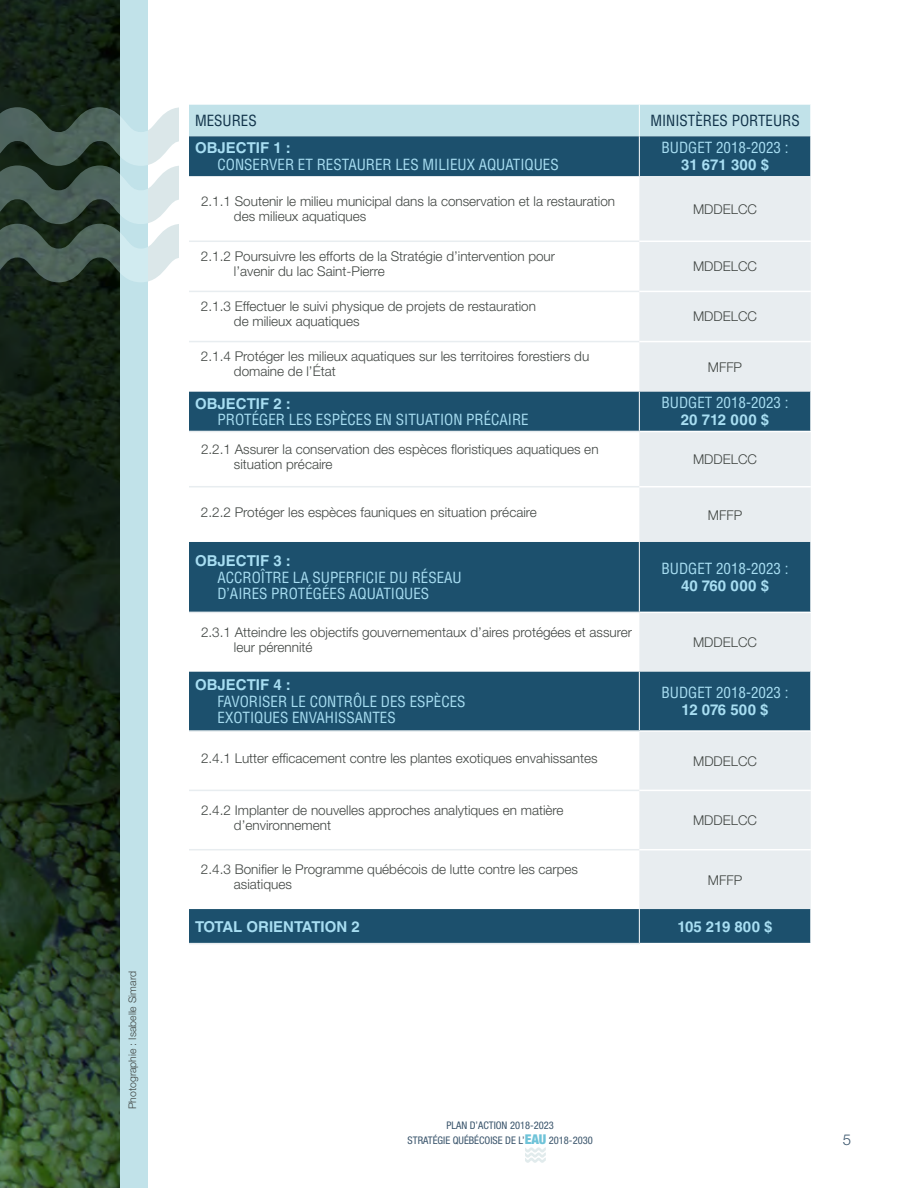
<style>
.page{position:relative;width:918px;height:1188px;background:#fff}
.page>*{position:absolute;margin:0;border:0;box-sizing:border-box;transform-origin:0 0}
.TITRE{font:condensed 15px/16.5px "Helvetica LT Std";color:#a8def2}
.TITRE-2{font:700 15px "Helvetica LT Std";color:#a8def2}
.TITRE-3{font:condensed 15px "Helvetica LT Std";color:#103249}
.t1{font:300 15px "Helvetica Neue";color:#39546b}
.Ministères{font:300 13.5px/15px "Helvetica Neue LT Std";color:#414643}
.t2{font:condensed 10.5px/14.9px "Helvetica Neue";color:#39546b;text-align:center}
.t3{font:300 10.5px "Helvetica Neue";color:#414643}
.s1{font-weight:700;font-stretch:normal}
.s2{font-weight:900;font-size:13.5px;color:#6fc3d8}
</style>
<div class="page">
<svg style="left:525px;top:1147px;width:21px;height:16px"></svg>
<svg style="left:0;top:0;width:147px;height:1188px;background:#3a5041"></svg>
<svg style="left:189px;top:105px;width:621px;height:71px;background:#6590a3"></svg>
<div style="left:639px;top:176px;width:172px;height:496px;background:#e8edf0"></div>
<div style="left:189px;top:392px;width:621px;height:39px;background:#1c506d"></div>
<div style="left:189px;top:542px;width:621px;height:70px;background:#1c506d"></div>
<svg style="left:189px;top:672px;width:622px;height:271px"></svg>
<hr style="left:639px;top:136px;width:1px;height:40px;background:#fff">
<hr style="left:639px;top:392px;width:1px;height:39px;background:#fff">
<hr style="left:810px;top:392px;width:1px;height:39px;background:#fff">
<hr style="left:639px;top:542px;width:1px;height:70px;background:#fff">
<hr style="left:810px;top:542px;width:1px;height:70px;background:#fff">
<hr style="left:639px;top:672px;width:1px;height:58px;background:#fff">
<hr style="left:810px;top:672px;width:1px;height:58px;background:#fff">
<hr style="left:639px;top:909px;width:1px;height:34px;background:#fff">
<hr style="left:810px;top:909px;width:1px;height:34px;background:#fff">
<hr style="left:639px;top:105px;width:1px;height:31px;background:#fff">
<hr style="left:189px;top:431px;width:450px;height:1px;background:#e8edf0">
<hr style="left:189px;top:612px;width:450px;height:1px;background:#e8edf0">
<hr style="left:189px;top:730px;width:450px;height:2px;background:#e8edf0">
<hr style="left:189px;top:943px;width:450px;height:1px;background:#e8edf0">
<hr style="left:189px;top:241px;width:450px;height:1px;background:#e8edf0">
<hr style="left:189px;top:291px;width:450px;height:1px;background:#e8edf0">
<hr style="left:189px;top:341px;width:450px;height:1px;background:#e8edf0">
<hr style="left:189px;top:486px;width:450px;height:1px;background:#e8edf0">
<hr style="left:189px;top:790px;width:450px;height:1px;background:#e8edf0">
<hr style="left:189px;top:849px;width:450px;height:1px;background:#e8edf0">
<hr style="left:639px;top:241px;width:172px;height:1px;background:#fff">
<hr style="left:639px;top:291px;width:172px;height:1px;background:#fff">
<hr style="left:639px;top:341px;width:172px;height:1px;background:#fff">
<hr style="left:639px;top:431px;width:172px;height:1px;background:#fff">
<hr style="left:639px;top:486px;width:172px;height:1px;background:#fff">
<hr style="left:639px;top:612px;width:172px;height:1px;background:#fff">
<hr style="left:639px;top:730px;width:172px;height:2px;background:#fff">
<hr style="left:639px;top:790px;width:172px;height:1px;background:#fff">
<hr style="left:639px;top:849px;width:172px;height:1px;background:#fff">
<svg style="left:0;top:107px;width:178px;height:175px;background:#6c7f79"></svg>
<p class="t3" style="left:126px;top:1109px;width:139px;rotate:-90deg">Photographie : Isabelle Simard</p>
<p class="TITRE-3" style="left:195px;top:111px;width:63px">MESURES</p>
<p class="TITRE-3" style="left:650px;top:111px;width:151px">MINISTÈRES PORTEURS</p>
<p class="TITRE" style="left:218px;top:140px;width:343px;text-indent:-22px"><span class="s1">OBJECTIF 1 :<br></span>CONSERVER ET RESTAURER LES MILIEUX AQUATIQUES</p>
<p class="TITRE" style="left:662px;top:139px;width:129px">BUDGET 2018-2023 :</p>
<p class="TITRE-2" style="left:681px;top:156px;width:90px">31 671 300 $</p>
<p class="Ministères" style="left:234px;top:193px;width:383px;text-indent:-33px">2.1.1 Soutenir le milieu municipal dans la conservation et la restauration des milieux aquatiques</p>
<p class="Ministères" style="left:693px;top:201px;width:66px">MDDELCC</p>
<p class="Ministères" style="left:234px;top:248px;width:323px;text-indent:-33px">2.1.2 Poursuivre les efforts de la Stratégie d’intervention pour l’avenir du lac Saint-Pierre</p>
<p class="Ministères" style="left:693px;top:259px;width:66px">MDDELCC</p>
<p class="Ministères" style="left:234px;top:299px;width:304px;text-indent:-33px">2.1.3 Effectuer le suivi physique de projets de restauration de milieux aquatiques</p>
<p class="Ministères" style="left:693px;top:309px;width:66px">MDDELCC</p>
<p class="Ministères" style="left:234px;top:349px;width:357px;text-indent:-33px">2.1.4 Protéger les milieux aquatiques sur les territoires forestiers du domaine de l’État</p>
<p class="Ministères" style="left:708px;top:359px;width:36px">MFFP</p>
<p class="TITRE" style="left:218px;top:395px;width:313px;text-indent:-22px"><span class="s1">OBJECTIF 2 :<br></span>PROTÉGER LES ESPÈCES EN SITUATION PRÉCAIRE</p>
<p class="TITRE" style="left:662px;top:395px;width:129px">BUDGET 2018-2023 :</p>
<p class="TITRE-2" style="left:681px;top:411px;width:90px">20 712 000 $</p>
<p class="Ministères" style="left:234px;top:441px;width:366px;text-indent:-33px">2.2.1 Assurer la conservation des espèces floristiques aquatiques en situation précaire</p>
<p class="Ministères" style="left:693px;top:451px;width:66px">MDDELCC</p>
<p class="Ministères" style="left:201px;top:504px;width:337px">2.2.2 Protéger les espèces fauniques en situation précaire</p>
<p class="Ministères" style="left:708px;top:507px;width:36px">MFFP</p>
<p class="TITRE" style="left:218px;top:552px;width:246px;text-indent:-22px"><span class="s1">OBJECTIF 3 :<br></span>ACCROÎTRE LA SUPERFICIE DU RÉSEAU<br>D’AIRES PROTÉGÉES AQUATIQUES</p>
<p class="TITRE" style="left:662px;top:560px;width:129px">BUDGET 2018-2023 :</p>
<p class="TITRE-2" style="left:681px;top:577px;width:90px">40 760 000 $</p>
<p class="Ministères" style="left:234px;top:624px;width:400px;text-indent:-33px">2.3.1 Atteindre les objectifs gouvernementaux d’aires protégées et assurer leur pérennité</p>
<p class="Ministères" style="left:693px;top:635px;width:66px">MDDELCC</p>
<p class="TITRE" style="left:218px;top:676px;width:250px;text-indent:-22px"><span class="s1">OBJECTIF 4 :<br></span>FAVORISER LE CONTRÔLE DES ESPÈCES<br>EXOTIQUES ENVAHISSANTES</p>
<p class="TITRE" style="left:662px;top:684px;width:129px">BUDGET 2018-2023 :</p>
<p class="TITRE-2" style="left:682px;top:701px;width:89px">12 076 500 $</p>
<p class="Ministères" style="left:201px;top:750px;width:398px">2.4.1 Lutter efficacement contre les plantes exotiques envahissantes</p>
<p class="Ministères" style="left:693px;top:753px;width:66px">MDDELCC</p>
<p class="Ministères" style="left:234px;top:802px;width:331px;text-indent:-33px">2.4.2 Implanter de nouvelles approches analytiques en matière d’environnement</p>
<p class="Ministères" style="left:693px;top:812px;width:66px">MDDELCC</p>
<p class="Ministères" style="left:234px;top:861px;width:346px;text-indent:-33px">2.4.3 Bonifier le Programme québécois de lutte contre les carpes asiatiques</p>
<p class="Ministères" style="left:708px;top:872px;width:36px">MFFP</p>
<p class="TITRE-2" style="left:195px;top:917px;width:166px">TOTAL ORIENTATION 2</p>
<p class="TITRE-2" style="left:678px;top:917px;width:97px">105 219 800 $</p>
<p class="t2" style="left:408px;top:1118px;width:187px">PLAN D’ACTION 2018-2023<br>STRATÉGIE QUÉBÉCOISE DE L’<span class="s2">EAU</span> 2018-2030</p>
<p class="t1" style="left:843px;top:1130px;width:10px">5</p>
</div>
